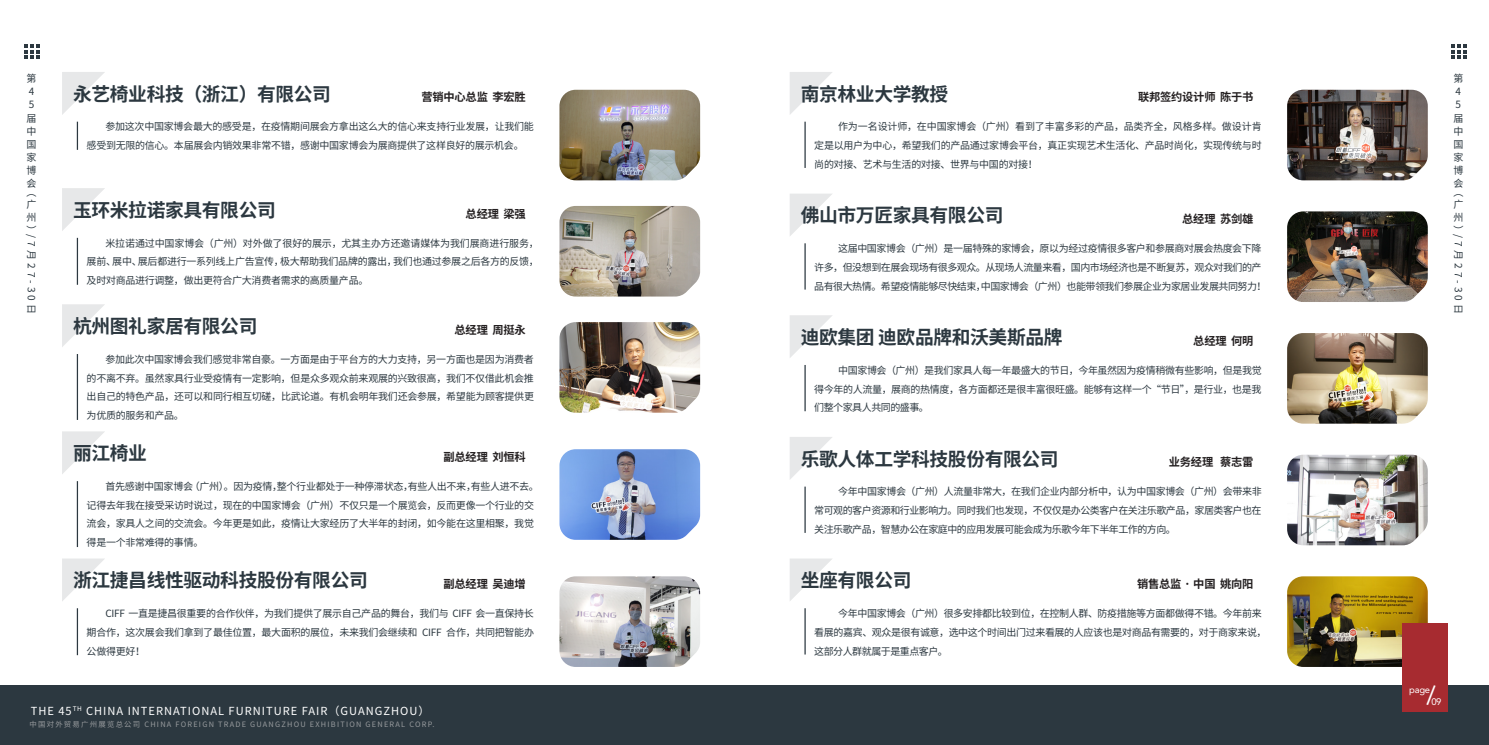
<style>
.page{position:relative;width:1489px;height:745px;background:#fff}
.page>*{position:absolute;margin:0;border:0;box-sizing:border-box;transform-origin:0 0}
.t1{font:25px "Avenir";color:#fff}
.t2{font:700 18.75px "Source Han Sans CN";letter-spacing:-.02em;color:#2c3840}
.t3{font:700 11.25px "Source Han Sans CN";letter-spacing:-.02em;color:#231f20}
.t4{font:11.12px "Source Han Sans CN";letter-spacing:.09em;color:#fff}
.t5{font:10px/18.8px "Source Han Sans CN";letter-spacing:-.03em;color:#2c3840;text-align:justify}
.t6{font:10px/18.8px "Source Han Sans CN";letter-spacing:-.05em;color:#2c3840}
.t7{font:9.5px "Avenir";letter-spacing:-.035em;color:#fff}
.t8{font:7.38px "Source Han Sans CN";letter-spacing:.165em;color:#989b9e}
</style>
<div class="page">
<svg style="left:25px;top:45px;width:15px;height:14px"></svg>
<svg style="left:1451px;top:45px;width:15px;height:14px"></svg>
<div style="left:0;top:684px;width:1488px;height:60px;background:#2c3840"></div>
<svg style="left:62px;top:72px;width:43px;height:43px"></svg>
<svg style="left:77px;top:122px;width:1px;height:28px"></svg>
<img style="left:559px;top:90px;width:141px;height:90px">
<svg style="left:62px;top:188px;width:43px;height:43px"></svg>
<hr style="left:77px;top:238px;width:1px;height:46px;background:#2c3840">
<img style="left:559px;top:206px;width:141px;height:90px">
<svg style="left:62px;top:304px;width:43px;height:43px"></svg>
<hr style="left:77px;top:354px;width:1px;height:65px;background:#2c3840">
<img style="left:559px;top:322px;width:141px;height:90px">
<svg style="left:62px;top:431px;width:43px;height:43px"></svg>
<hr style="left:77px;top:481px;width:1px;height:65px;background:#2c3840">
<img style="left:559px;top:449px;width:141px;height:90px">
<svg style="left:62px;top:558px;width:43px;height:43px"></svg>
<hr style="left:77px;top:608px;width:1px;height:46px;background:#2c3840">
<img style="left:559px;top:576px;width:141px;height:90px">
<svg style="left:790px;top:72px;width:42px;height:42px"></svg>
<hr style="left:804px;top:122px;width:1px;height:46px;background:#2c3840">
<img style="left:1287px;top:90px;width:140px;height:90px">
<svg style="left:790px;top:194px;width:42px;height:42px"></svg>
<hr style="left:804px;top:243px;width:1px;height:46px;background:#2c3840">
<img style="left:1287px;top:211px;width:140px;height:91px">
<svg style="left:790px;top:315px;width:42px;height:43px"></svg>
<hr style="left:804px;top:365px;width:1px;height:46px;background:#2c3840">
<img style="left:1287px;top:333px;width:140px;height:90px">
<svg style="left:790px;top:437px;width:42px;height:42px"></svg>
<hr style="left:804px;top:486px;width:1px;height:46px;background:#2c3840">
<img style="left:1287px;top:454px;width:140px;height:91px">
<svg style="left:790px;top:558px;width:42px;height:43px"></svg>
<hr style="left:804px;top:608px;width:1px;height:46px;background:#2c3840">
<img style="left:1287px;top:576px;width:140px;height:90px">
<div style="left:1401px;top:623px;width:46px;height:88px;background:#a72b30"></div>
<p class="t5" style="left:27px;top:72px;width:11px;line-height:13.1px;text-align:left">第<br>4<br>5届中国家博会</p>
<p class="t5" style="left:27px;top:185px;width:11px;line-height:12.9px">︵广州︶</p>
<p class="t5" style="left:41px;top:234px;width:81px;rotate:90deg">/7月27-30日</p>
<h2 class="t2" style="left:73px;top:84px;width:259px">永艺椅业科技（浙江）有限公司</h2>
<p class="t3" style="left:421px;top:91px;width:106px">营销中心总监 李宏胜</p>
<p class="t5" style="left:87px;top:117px;width:449px;text-indent:19px">参加这次中国家博会最大的感受是，在疫情期间展会方拿出这么大的信心来支持行业发展，让我们能感受到无限的信心。本届展会内销效果非常不错，感谢中国家博会为展商提供了这样良好的展示机会。</p>
<h2 class="t2" style="left:73px;top:200px;width:204px">玉环米拉诺家具有限公司</h2>
<p class="t3" style="left:465px;top:207px;width:62px">总经理 梁强</p>
<p class="t5" style="left:87px;top:233px;width:454px;text-indent:19px">米拉诺通过中国家博会（广州）对外做了很好的展示，尤其主办方还邀请媒体为我们展商进行服务，展前、展中、展后都进行一系列线上广告宣传，极大帮助我们品牌的露出，我们也通过参展之后各方的反馈，及时对商品进行调整，做出更符合广大消费者需求的高质量产品。</p>
<h2 class="t2" style="left:73px;top:316px;width:186px">杭州图礼家居有限公司</h2>
<p class="t3" style="left:454px;top:323px;width:73px">总经理 周挺永</p>
<p class="t5" style="left:87px;top:349px;width:449px;text-indent:19px">参加此次中国家博会我们感觉非常自豪。一方面是由于平台方的大力支持，另一方面也是因为消费者的不离不弃。虽然家具行业受疫情有一定影响，但是众多观众前来观展的兴致很高，我们不仅借此机会推出自己的特色产品，还可以和同行相互切磋，比武论道。有机会明年我们还会参展，希望能为顾客提供更为优质的服务和产品。</p>
<h2 class="t2" style="left:73px;top:443px;width:75px">丽江椅业</h2>
<p class="t3" style="left:443px;top:450px;width:84px">副总经理 刘恒科</p>
<p class="t5" style="left:87px;top:476px;width:454px;text-align:left;text-indent:19px">首先感谢中国家博会（广州）。因为疫情，整个行业都处于一种停滞状态，有些人出不来，有些人进不去。记得去年我在接受采访时说过，现在的中国家博会（广州）不仅只是一个展览会，反而更像一个行业的交流会，家具人之间的交流会。今年更是如此，疫情让大家经历了大半年的封闭，如今能在这里相聚，我觉得是一个非常难得的事情。</p>
<h2 class="t2" style="left:73px;top:570px;width:296px">浙江捷昌线性驱动科技股份有限公司</h2>
<p class="t3" style="left:443px;top:577px;width:84px">副总经理 吴迪增</p>
<p class="t5" style="left:87px;top:603px;width:449px;text-indent:19px">CIFF 一直是捷昌很重要的合作伙伴，为我们提供了展示自己产品的舞台，我们与 CIFF 会一直保持长期合作，这次展会我们拿到了最佳位置，最大面积的展位，未来我们会继续和 CIFF 合作，共同把智能办公做得更好！</p>
<p class="t4" style="left:31px;top:704px;width:400px">THE 45<sup>TH</sup> CHINA INTERNATIONAL FURNITURE FAIR（GUANGZHOU）</p>
<p class="t8" style="left:29px;top:719px;width:406px">中国对外贸易广州展览总公司 CHINA FOREIGN TRADE GUANGZHOU EXHIBITION GENERAL CORP.</p>
<h2 class="t2" style="left:800px;top:84px;width:149px">南京林业大学教授</h2>
<p class="t3" style="left:1138px;top:91px;width:117px">联邦签约设计师 陈于书</p>
<p class="t5" style="left:814px;top:117px;width:449px;text-indent:24px">作为一名设计师，在中国家博会（广州）看到了丰富多彩的产品，品类齐全，风格多样。做设计肯定是以用户为中心，希望我们的产品通过家博会平台，真正实现艺术生活化、产品时尚化，实现传统与时尚的对接、艺术与生活的对接、世界与中国的对接！</p>
<h2 class="t2" style="left:800px;top:206px;width:204px">佛山市万匠家具有限公司</h2>
<p class="t3" style="left:1182px;top:213px;width:73px">总经理 苏剑雄</p>
<p class="t6" style="left:814px;top:239px;width:454px;text-indent:24px">这届中国家博会（广州）是一届特殊的家博会，原以为经过疫情很多客户和参展商对展会热度会下降许多，但没想到在展会现场有很多观众。从现场人流量来看，国内市场经济也是不断复苏，观众对我们的产品有很大热情。希望疫情能够尽快结束，中国家博会（广州）也能带领我们参展企业为家居业发展共同努力！</p>
<h2 class="t2" style="left:800px;top:327px;width:263px">迪欧集团 迪欧品牌和沃美斯品牌</h2>
<p class="t3" style="left:1193px;top:334px;width:62px">总经理 何明</p>
<p class="t5" style="left:814px;top:360px;width:449px;text-indent:24px">中国家博会（广州）是我们家具人每一年最盛大的节日，今年虽然因为疫情稍微有些影响，但是我觉得今年的人流量，展商的热情度，各方面都还是很丰富很旺盛。能够有这样一个“节日”，是行业，也是我们整个家具人共同的盛事。</p>
<h2 class="t2" style="left:800px;top:449px;width:259px">乐歌人体工学科技股份有限公司</h2>
<p class="t3" style="left:1168px;top:456px;width:86px">业务经理 蔡志雷</p>
<p class="t5" style="left:814px;top:482px;width:449px;text-indent:24px">今年中国家博会（广州）人流量非常大，在我们企业内部分析中，认为中国家博会（广州）会带来非常可观的客户资源和行业影响力。同时我们也发现，不仅仅是办公类客户在关注乐歌产品，家居类客户也在关注乐歌产品，智慧办公在家庭中的应用发展可能会成为乐歌今年下半年工作的方向。</p>
<h2 class="t2" style="left:800px;top:570px;width:112px">坐座有限公司</h2>
<p class="t3" style="left:1137px;top:577px;width:118px">销售总监 · 中国 姚向阳</p>
<p class="t5" style="left:814px;top:603px;width:454px;text-align:left;text-indent:24px">今年中国家博会（广州）很多安排都比较到位，在控制人群、防疫措施等方面都做得不错。今年前来看展的嘉宾、观众是很有诚意，选中这个时间出门过来看展的人应该也是对商品有需要的，对于商家来说，这部分人群就属于是重点客户。</p>
<p class="t5" style="left:1453px;top:72px;width:11px;line-height:13.1px;text-align:left">第<br>4<br>5届中国家博会</p>
<p class="t5" style="left:1453px;top:185px;width:11px;line-height:12.9px">︵广州︶</p>
<p class="t5" style="left:1467px;top:234px;width:81px;rotate:90deg">/7月27-30日</p>
<h1 class="t1" style="left:1426px;top:680px;width:11px">/</h1>
<p class="t7" style="left:1409px;top:683px;width:22px">page</p>
<p class="t7" style="left:1431px;top:695px;width:12px">09</p>
</div>
